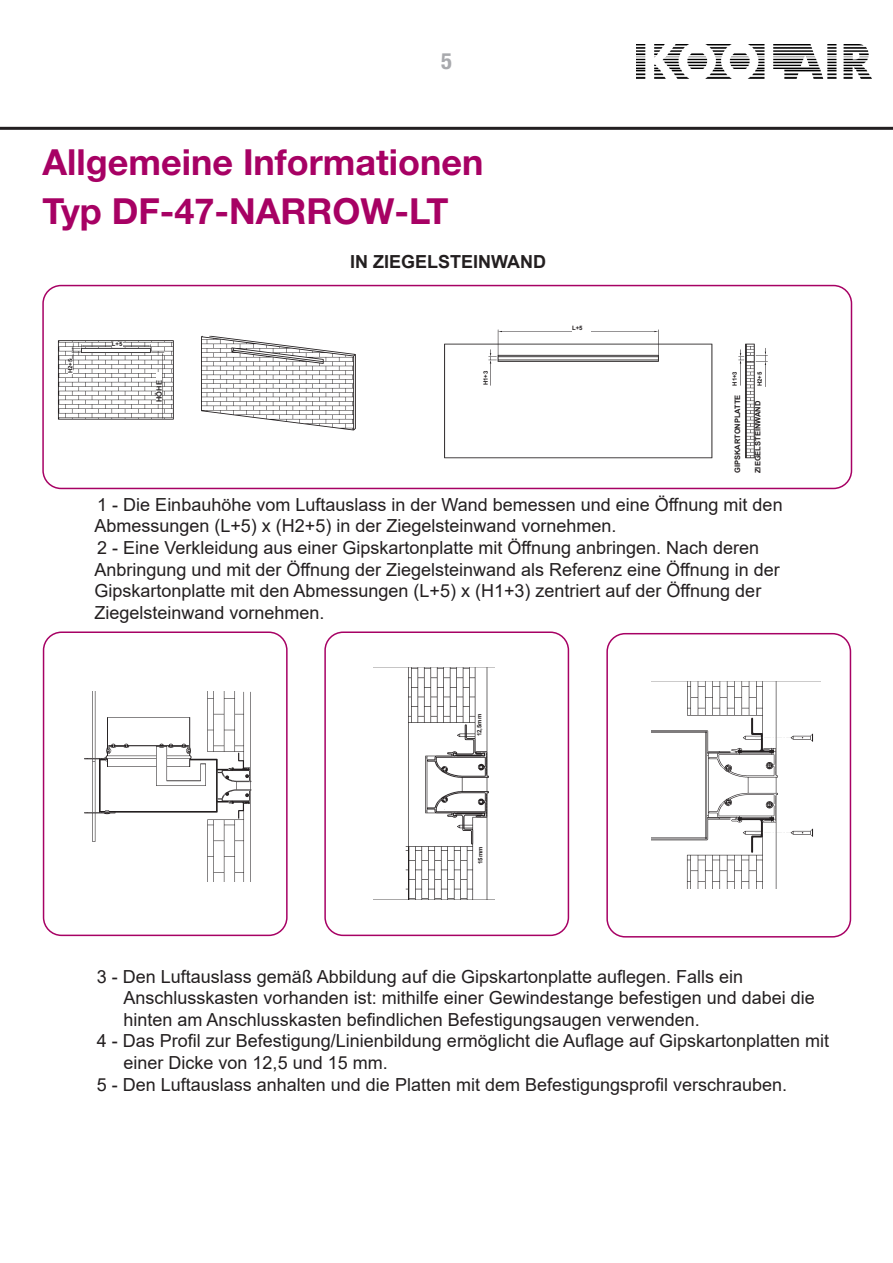
<style>
.page{position:relative;width:893px;height:1263px;background:#fff}
.page>*{position:absolute;margin:0;border:0;box-sizing:border-box;transform-origin:0 0}
._000_textos_cubi{font:700 36px "Helvetica Neue LT Std";color:#a70164}
.t1{font:700 condensed 22.5px "Helvetica Neue LT Std";color:#a8a9ad}
.t2{font:18px/21.6px "Arial";color:#231f20}
.t3{font:700 18px "Arial";color:#231f20}
.t4{font:700 7.5px "Arial";color:#231f20}
.t5{font:700 6px "Arial";color:#231f20}
</style>
<div class="page">
<div style="left:42px;top:285px;width:810px;height:204px;border:2px solid #a70164;border-radius:18px"></div>
<img style="left:444px;top:329px;width:324px;height:130px">
<div style="left:43px;top:631px;width:245px;height:305px;border:2px solid #a70164;border-radius:18px"></div>
<div style="left:606px;top:633px;width:245px;height:304px;border:2px solid #a70164;border-radius:18px"></div>
<div style="left:324px;top:631px;width:245px;height:305px;border:2px solid #a70164;border-radius:18px"></div>
<img style="left:84px;top:691px;width:168px;height:191px">
<img style="left:651px;top:682px;width:163px;height:206px">
<img style="left:373px;top:668px;width:122px;height:232px">
<img style="left:58px;top:335px;width:298px;height:96px">
<div style="left:68px;top:359px;width:5px;height:14px;background:#fff"></div>
<hr style="left:112px;top:342px;width:10px;height:4px;background:#fff">
<div style="left:758px;top:368px;width:6px;height:18px;background:#fff"></div>
<div style="left:733px;top:367px;width:6px;height:19px;background:#fff"></div>
<div style="left:483px;top:367px;width:7px;height:18px;background:#fff"></div>
<div style="left:572px;top:326px;width:19px;height:6px;background:#fff"></div>
<div style="left:478px;top:845px;width:6px;height:19px;background:#fff"></div>
<div style="left:477px;top:710px;width:6px;height:26px;background:#fff"></div>
<div style="left:156px;top:372px;width:6px;height:30px;background:#fff"></div>
<div style="left:735px;top:392px;width:6px;height:81px;background:#fff"></div>
<div style="left:755px;top:392px;width:7px;height:81px;background:#fff"></div>
<hr style="left:0;top:127px;width:893px;height:3px;background:#231f20">
<img style="left:636px;top:44px;width:236px;height:34px">
<p class="t1" style="left:441px;top:48px;width:12px">5</p>
<p class="_000_textos_cubi" style="left:43px;top:139px;width:443px">Allgemeine Informationen</p>
<p class="_000_textos_cubi" style="left:43px;top:189px;width:408px">Typ DF-47-NARROW-LT</p>
<p class="t3" style="left:350px;top:249px;width:197px">IN ZIEGELSTEINWAND</p>
<p class="t5" style="left:66px;top:373px;width:16px;rotate:-90deg">H2+5</p>
<p class="t5" style="left:112px;top:340px;width:12px">L+5</p>
<p class="t4" style="left:154px;top:402px;width:23px;rotate:-90deg">HÖHE</p>
<p class="t5" style="left:572px;top:324px;width:12px">L+5</p>
<p class="t5" style="left:481px;top:385px;width:16px;rotate:-90deg">H1+3</p>
<p class="t5" style="left:731px;top:386px;width:16px;rotate:-90deg">H1+3</p>
<p class="t5" style="left:756px;top:386px;width:16px;rotate:-90deg">H2+5</p>
<p class="t4" style="left:732px;top:473px;width:80px;rotate:-90deg">GIPSKARTONPLATTE</p>
<p class="t4" style="left:753px;top:473px;width:74px;rotate:-90deg">ZIEGELSTEINWAND</p>
<p class="t2" style="left:94px;top:493px;width:690px">1 - Die Einbauhöhe vom Luftauslass in der Wand bemessen und eine Öffnung mit den<br>Abmessungen (L+5) x (H2+5) in der Ziegelsteinwand vornehmen.</p>
<p class="t2" style="left:94px;top:537px;width:687px">2 - Eine Verkleidung aus einer Gipskartonplatte mit Öffnung anbringen. Nach deren<br>Anbringung und mit der Öffnung der Ziegelsteinwand als Referenz eine Öffnung in der</p>
<p class="t2" style="left:94px;top:580px;width:668px">Gipskartonplatte mit den Abmessungen (L+5) x (H1+3) zentriert auf der Öffnung der</p>
<p class="t2" style="left:94px;top:601px;width:232px">Ziegelsteinwand vornehmen.</p>
<p class="t5" style="left:475px;top:736px;width:24px;rotate:-90deg">12,5mm</p>
<p class="t5" style="left:476px;top:864px;width:19px;rotate:-90deg">15mm</p>
<p class="t2" style="left:97px;top:965px;width:648px">3 - Den Luftauslass gemäß Abbildung auf die Gipskartonplatte auflegen. Falls ein</p>
<p class="t2" style="left:124px;top:987px;width:693px">Anschlusskasten vorhanden ist: mithilfe einer Gewindestange befestigen und dabei die</p>
<p class="t2" style="left:124px;top:1009px;width:578px">hinten am Anschlusskasten befindlichen Befestigungsaugen verwenden.</p>
<p class="t2" style="left:97px;top:1030px;width:734px">4 - Das Profil zur Befestigung/Linienbildung ermöglicht die Auflage auf Gipskartonplatten mit</p>
<p class="t2" style="left:124px;top:1052px;width:266px">einer Dicke von 12,5 und 15 mm.</p>
<p class="t2" style="left:97px;top:1073px;width:692px">5 - Den Luftauslass anhalten und die Platten mit dem Befestigungsprofil verschrauben.</p>
</div>
